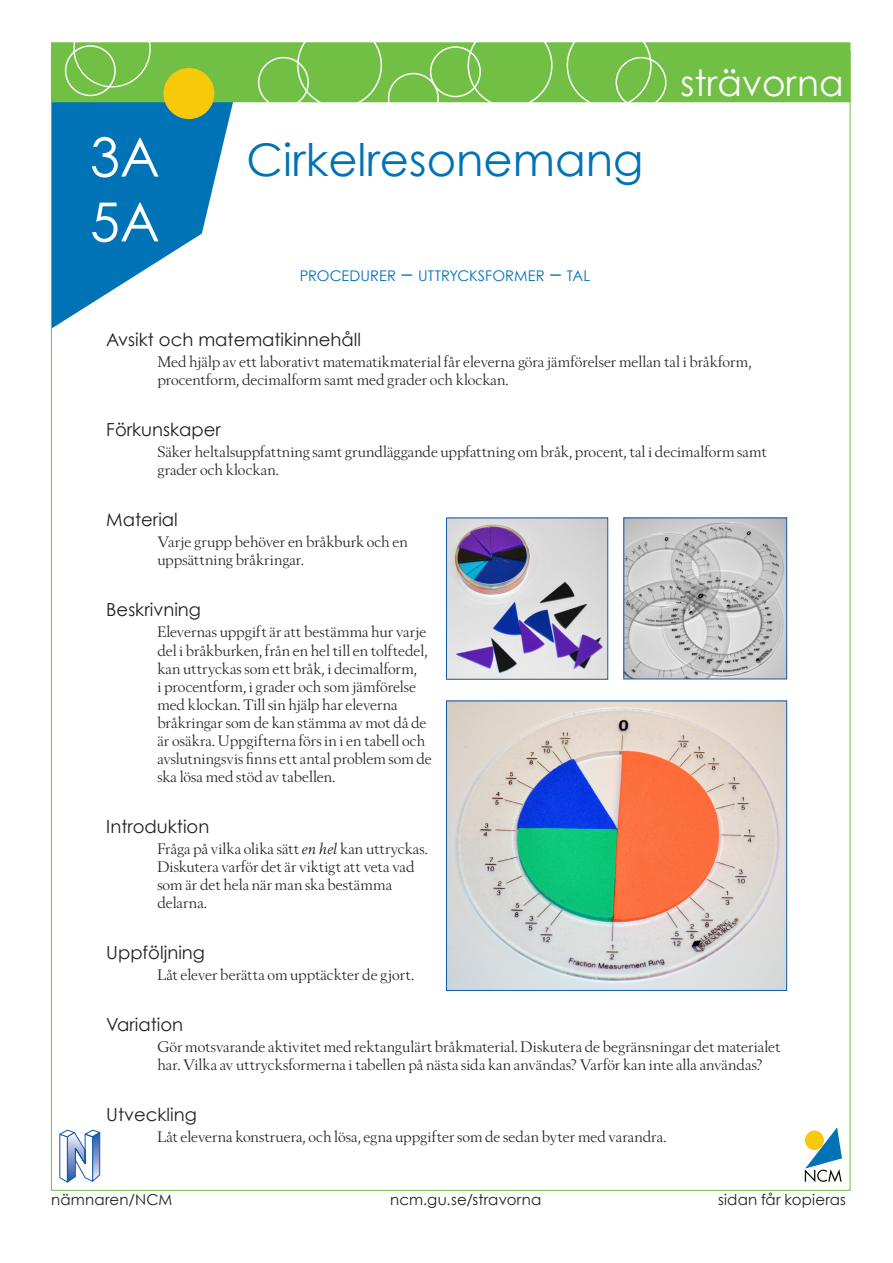
<style>
.page{position:relative;width:893px;height:1263px;background:#fff}
.page>*{position:absolute;margin:0;border:0;box-sizing:border-box;transform-origin:0 0}
.L-målkod{font:54px "Century Gothic";color:#fff}
.L-titel{font:45px "Century Gothic";color:#0073b6}
.CenturyGothic1{font:36px "Century Gothic";color:#fff}
.L-rubrik{font:18px "Century Gothic";color:#231f20}
.L-bröd{font:15px/18px "Berling Nova Display Pro";letter-spacing:.005em;color:#231f20}
.t1{font:15px "Century Gothic";letter-spacing:.015em;color:#231f20}
.L-måltext{font:14.7px "Century Gothic";color:#0073b6}
.s1{font-size:21px}
.s2{font-style:italic}
</style>
<div class="page">
<svg style="left:805px;top:1128px;width:37px;height:54px"></svg>
<svg style="left:60px;top:1130px;width:40px;height:52px"></svg>
<svg style="left:53px;top:102px;width:181px;height:226px"></svg>
<div style="left:51px;top:42px;width:799px;height:60px;background:#71bf44"></div>
<div style="left:73px;top:10px;width:78px;height:77px;border:1px solid #fff;border-radius:50%"></div>
<div style="left:65px;top:45px;width:51px;height:51px;border:2px solid #fff;border-radius:50%"></div>
<div style="left:258px;top:57px;width:51px;height:51px;border:2px solid #fff;border-radius:50%"></div>
<div style="left:297px;top:23px;width:85px;height:85px;border:2px solid #fff;border-radius:50%"></div>
<div style="left:388px;top:73px;width:51px;height:51px;border:2px solid #fff;border-radius:50%"></div>
<div style="left:430px;top:46px;width:51px;height:51px;border:2px solid #fff;border-radius:50%"></div>
<div style="left:468px;top:23px;width:85px;height:85px;border:2px solid #fff;border-radius:50%"></div>
<div style="left:567px;top:23px;width:85px;height:85px;border:2px solid #fff;border-radius:50%"></div>
<div style="left:615px;top:57px;width:51px;height:51px;border:2px solid #fff;border-radius:50%"></div>
<div style="left:164px;top:69px;width:50px;height:49px;background:#f8c90b;border-radius:50%"></div>
<div style="left:163px;top:68px;width:51px;height:51px;border:2px solid #f8c90b;border-radius:50%"></div>
<img style="left:448px;top:520px;width:158px;height:158px">
<div style="left:446px;top:518px;width:162px;height:162px;border:1px solid #135cab"></div>
<img style="left:448px;top:702px;width:337px;height:287px">
<div style="left:446px;top:700px;width:341px;height:291px;border:1px solid #135cab"></div>
<img style="left:625px;top:520px;width:160px;height:157px">
<div style="left:623px;top:518px;width:164px;height:161px;border:1px solid #135cab"></div>
<p class="L-målkod" style="left:90px;top:124px;width:71px">3A</p>
<p class="L-målkod" style="left:90px;top:189px;width:71px">5A</p>
<p class="L-titel" style="left:247px;top:133px;width:398px">Cirkelresonemang</p>
<p class="L-måltext" style="left:300px;top:267px;width:292px">PROCEDURER <span class="s1">–</span> UTTRYCKSFORMER <span class="s1">–</span> TAL</p>
<p class="CenturyGothic1" style="left:680px;top:61px;width:165px">strävorna</p>
<p class="L-rubrik" style="left:106px;top:329px;width:256px">Avsikt och matematikinnehåll</p>
<p class="L-bröd" style="left:157px;top:353px;width:596px">Med hjälp av ett laborativt matematikmaterial får eleverna göra jämförelser mellan tal i bråkform, procentform, decimalform samt med grader och klockan.</p>
<p class="L-rubrik" style="left:106px;top:419px;width:116px">Förkunskaper</p>
<p class="L-bröd" style="left:157px;top:443px;width:611px">Säker heltalsuppfattning samt grundläggande uppfattning om bråk, procent, tal i decimalform samt grader och klockan.</p>
<p class="L-rubrik" style="left:106px;top:509px;width:73px">Material</p>
<p class="L-bröd" style="left:157px;top:533px;width:252px">Varje grupp behöver en bråkburk och en uppsättning bråkringar.</p>
<p class="L-rubrik" style="left:106px;top:599px;width:96px">Beskrivning</p>
<p class="L-bröd" style="left:157px;top:623px;width:276px">Elevernas uppgift är att bestämma hur varje del i bråkburken, från en hel till en tolftedel, kan uttryckas som ett bråk, i decimalform,<br>i procentform, i grader och som jämförelse med klockan. Till sin hjälp har eleverna bråkringar som de kan stämma av mot då de är osäkra. Uppgifterna förs in i en tabell och avslutningsvis finns ett antal problem som de ska lösa med stöd av tabellen.</p>
<p class="L-rubrik" style="left:106px;top:815px;width:105px">Introduktion</p>
<p class="L-bröd" style="left:157px;top:839px;width:272px">Fråga på vilka olika sätt <span class="s2">en hel</span> kan uttryckas.<br>Diskutera varför det är viktigt att veta vad som är det hela när man ska bestämma delarna.</p>
<p class="L-rubrik" style="left:106px;top:941px;width:100px">Uppföljning</p>
<p class="L-bröd" style="left:157px;top:965px;width:258px">Låt elever berätta om upptäckter de gjort.</p>
<p class="L-rubrik" style="left:106px;top:1013px;width:78px">Variation</p>
<p class="L-bröd" style="left:157px;top:1037px;width:625px">Gör motsvarande aktivitet med rektangulärt bråkmaterial. Diskutera de begränsningar det materialet har. Vilka av uttrycksformerna i tabellen på nästa sida kan användas? Varför kan inte alla användas?</p>
<p class="L-rubrik" style="left:106px;top:1103px;width:92px">Utveckling</p>
<p class="L-bröd" style="left:157px;top:1127px;width:511px">Låt eleverna konstruera, och lösa, egna uppgifter som de sedan byter med varandra.</p>
<p class="t1" style="left:51px;top:1190px;width:123px">nämnaren/NCM</p>
<p class="t1" style="left:390px;top:1190px;width:153px">ncm.gu.se/stravorna</p>
<p class="t1" style="left:718px;top:1190px;width:130px">sidan får kopieras</p>
</div>
